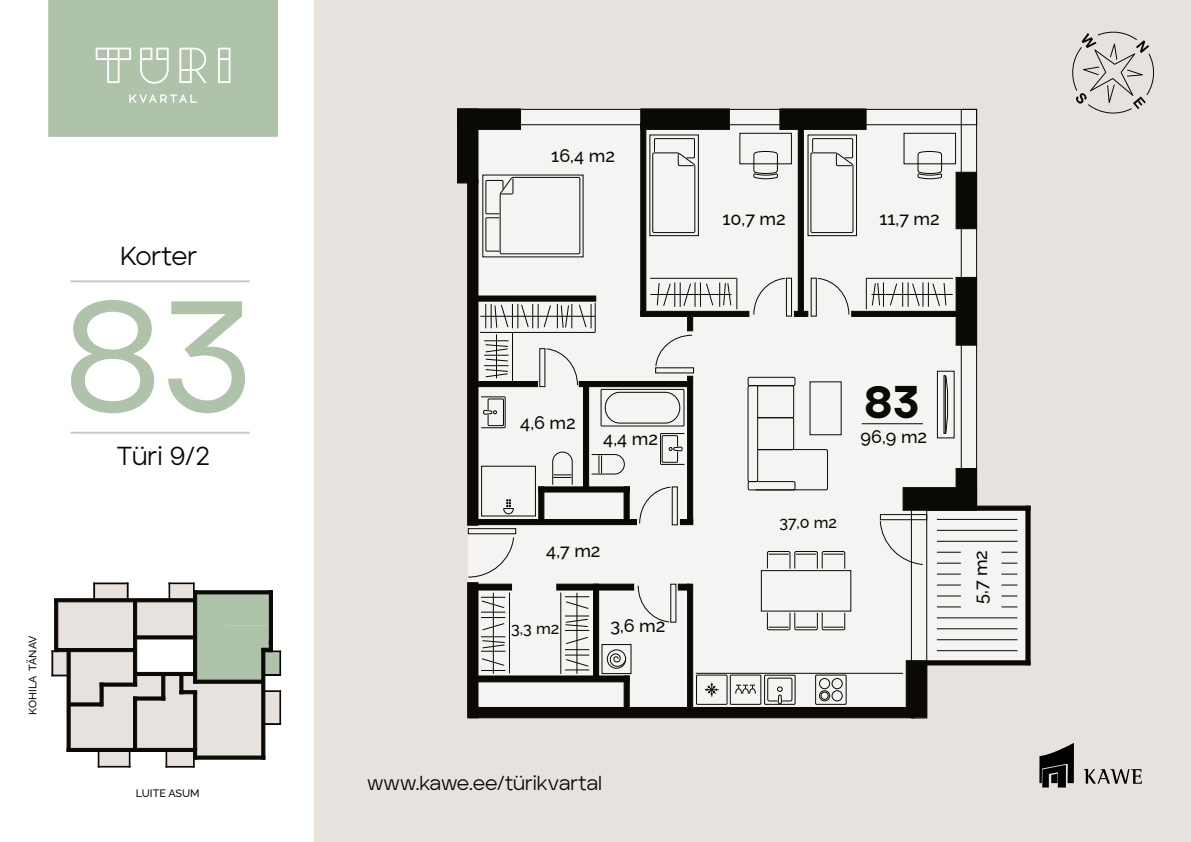
<style>
.page{position:relative;width:1191px;height:842px;background:#fff}
.page>*{position:absolute;margin:0;border:0;box-sizing:border-box;transform-origin:0 0}
.t1{font:500 158px "Aventa";color:#afc3aa}
.t2{font:900 45.6px "Aventa";color:#0a0905}
.t3{font:25.9px "Aventa";letter-spacing:-.01em;color:#0a0905}
.t4{font:20.1px "Aventa";color:#0a0905}
.t5{font:500 18px "Raleway";color:#0a0905}
.t6{font:500 16px "Raleway";color:#0a0905}
.t7{font:500 10.8px "Raleway";color:#0a0905}
</style>
<div class="page">
<div style="left:48px;top:0;width:230px;height:137px;background:#afc3aa"></div>
<svg style="left:129px;top:94px;width:68px;height:9px"></svg>
<svg style="left:179px;top:48px;width:28px;height:35px"></svg>
<svg style="left:96px;top:48px;width:35px;height:35px"></svg>
<svg style="left:140px;top:48px;width:29px;height:36px"></svg>
<svg style="left:218px;top:48px;width:12px;height:35px"></svg>
<svg style="left:70px;top:280px;width:180px;height:3px"></svg>
<svg style="left:70px;top:431px;width:180px;height:3px"></svg>
<div style="left:314px;top:0;width:877px;height:842px;background:#e8e2df"></div>
<svg style="left:1072px;top:31px;width:83px;height:83px"></svg>
<svg style="left:1083px;top:769px;width:58px;height:15px"></svg>
<svg style="left:1039px;top:743px;width:35px;height:44px"></svg>
<svg style="left:52px;top:583px;width:229px;height:184px"></svg>
<svg style="left:467px;top:109px;width:559px;height:604px;fill:#f6f4f2"></svg>
<svg style="left:936px;top:650px;width:81px;height:1px"></svg>
<svg style="left:936px;top:639px;width:81px;height:1px"></svg>
<svg style="left:936px;top:628px;width:81px;height:1px"></svg>
<svg style="left:936px;top:617px;width:81px;height:1px"></svg>
<svg style="left:936px;top:606px;width:81px;height:1px"></svg>
<svg style="left:936px;top:596px;width:81px;height:1px"></svg>
<svg style="left:936px;top:585px;width:81px;height:1px"></svg>
<svg style="left:936px;top:574px;width:81px;height:1px"></svg>
<svg style="left:936px;top:563px;width:81px;height:1px"></svg>
<svg style="left:936px;top:552px;width:81px;height:1px"></svg>
<svg style="left:936px;top:541px;width:81px;height:1px"></svg>
<svg style="left:936px;top:530px;width:81px;height:1px"></svg>
<svg style="left:936px;top:519px;width:81px;height:1px"></svg>
<div style="left:602px;top:644px;width:29px;height:30px;border:1px solid #0a0905"></div>
<svg style="left:607px;top:649px;width:19px;height:20px"></svg>
<svg style="left:866px;top:278px;width:87px;height:32px"></svg>
<svg style="left:480px;top:592px;width:30px;height:82px"></svg>
<svg style="left:560px;top:592px;width:29px;height:82px"></svg>
<svg style="left:695px;top:673px;width:208px;height:31px"></svg>
<svg style="left:945px;top:376px;width:3px;height:58px"></svg>
<div style="left:937px;top:371px;width:17px;height:67px;border:1px solid #0a0905"></div>
<svg style="left:747px;top:377px;width:81px;height:113px"></svg>
<div style="left:960px;top:546px;width:41px;height:65px;background:#f6f4f2"></div>
<svg style="left:861px;top:423px;width:62px;height:1px"></svg>
<svg style="left:637px;top:585px;width:33px;height:37px"></svg>
<div style="left:672px;top:487px;width:5px;height:38px;border:1px solid #0a0905"></div>
<svg style="left:479px;top:278px;width:258px;height:246px"></svg>
<div style="left:786px;top:278px;width:5px;height:38px;border:1px solid #0a0905"></div>
<svg style="left:753px;top:278px;width:32px;height:37px"></svg>
<svg style="left:817px;top:278px;width:32px;height:37px"></svg>
<div style="left:468px;top:528px;width:48px;height:6px;border:1px solid #0a0905"></div>
<svg style="left:468px;top:537px;width:46px;height:41px"></svg>
<div style="left:462px;top:109px;width:515px;height:16px;border:1px solid #0a0905"></div>
<div style="left:960px;top:109px;width:17px;height:399px;border:1px solid #0a0905"></div>
<div style="left:911px;top:492px;width:16px;height:226px;border:1px solid #0a0905"></div>
<div style="left:880px;top:514px;width:47px;height:6px;border:1px solid #0a0905"></div>
<svg style="left:879px;top:520px;width:44px;height:45px"></svg>
<div style="left:557px;top:584px;width:76px;height:6px;background:#0a0905"></div>
<div style="left:556px;top:584px;width:78px;height:6px;border:1px solid #0a0905"></div>
<div style="left:470px;top:584px;width:41px;height:6px;background:#0a0905"></div>
<div style="left:469px;top:584px;width:43px;height:6px;border:1px solid #0a0905"></div>
<div style="left:678px;top:584px;width:11px;height:6px;background:#0a0905"></div>
<div style="left:678px;top:584px;width:11px;height:6px;border:1px solid #0a0905"></div>
<div style="left:478px;top:676px;width:151px;height:6px;background:#0a0905"></div>
<div style="left:478px;top:676px;width:151px;height:6px;border:1px solid #0a0905"></div>
<div style="left:687px;top:584px;width:5px;height:125px;background:#0a0905"></div>
<div style="left:687px;top:584px;width:6px;height:125px;border:1px solid #0a0905"></div>
<div style="left:687px;top:376px;width:5px;height:148px;background:#0a0905"></div>
<div style="left:687px;top:376px;width:6px;height:148px;border:1px solid #0a0905"></div>
<div style="left:687px;top:315px;width:5px;height:16px;background:#0a0905"></div>
<div style="left:687px;top:314px;width:6px;height:17px;border:1px solid #0a0905"></div>
<div style="left:583px;top:381px;width:5px;height:108px;background:#0a0905"></div>
<div style="left:583px;top:381px;width:6px;height:109px;border:1px solid #0a0905"></div>
<div style="left:798px;top:123px;width:5px;height:192px;background:#0a0905"></div>
<div style="left:798px;top:123px;width:5px;height:193px;border:1px solid #0a0905"></div>
<div style="left:641px;top:123px;width:5px;height:192px;background:#0a0905"></div>
<div style="left:640px;top:123px;width:6px;height:193px;border:1px solid #0a0905"></div>
<div style="left:476px;top:381px;width:61px;height:6px;background:#0a0905"></div>
<div style="left:476px;top:381px;width:62px;height:6px;border:1px solid #0a0905"></div>
<div style="left:476px;top:296px;width:120px;height:5px;background:#0a0905"></div>
<div style="left:641px;top:311px;width:108px;height:5px;background:#0a0905"></div>
<div style="left:640px;top:311px;width:109px;height:6px;border:1px solid #0a0905"></div>
<div style="left:851px;top:311px;width:109px;height:5px;background:#0a0905"></div>
<div style="left:851px;top:311px;width:109px;height:6px;border:1px solid #0a0905"></div>
<div style="left:794px;top:311px;width:14px;height:5px;background:#0a0905"></div>
<div style="left:794px;top:311px;width:14px;height:6px;border:1px solid #0a0905"></div>
<div style="left:579px;top:381px;width:111px;height:6px;background:#0a0905"></div>
<div style="left:579px;top:381px;width:111px;height:6px;border:1px solid #0a0905"></div>
<div style="left:539px;top:487px;width:90px;height:5px;background:#0a0905"></div>
<div style="left:478px;top:519px;width:158px;height:6px;background:#0a0905"></div>
<div style="left:680px;top:519px;width:12px;height:6px;background:#0a0905"></div>
<div style="left:624px;top:487px;width:5px;height:37px;background:#0a0905"></div>
<div style="left:539px;top:487px;width:5px;height:37px;background:#0a0905"></div>
<div style="left:538px;top:487px;width:6px;height:38px;border:1px solid #0a0905"></div>
<div style="left:593px;top:584px;width:5px;height:94px;background:#0a0905"></div>
<div style="left:593px;top:584px;width:6px;height:94px;border:1px solid #0a0905"></div>
<div style="left:624px;top:676px;width:5px;height:34px;background:#0a0905"></div>
<div style="left:469px;top:707px;width:445px;height:11px;background:#0a0905"></div>
<div style="left:469px;top:707px;width:445px;height:11px;border:1px solid #0a0905"></div>
<div style="left:468px;top:583px;width:10px;height:135px;background:#0a0905"></div>
<div style="left:467px;top:582px;width:11px;height:136px;border:1px solid #0a0905"></div>
<div style="left:468px;top:180px;width:10px;height:345px;background:#0a0905"></div>
<div style="left:467px;top:180px;width:11px;height:345px;border:1px solid #0a0905"></div>
<div style="left:906px;top:661px;width:20px;height:56px;background:#0a0905"></div>
<div style="left:906px;top:660px;width:21px;height:57px;border:1px solid #0a0905"></div>
<div style="left:956px;top:468px;width:20px;height:41px;background:#0a0905"></div>
<div style="left:955px;top:468px;width:21px;height:41px;border:1px solid #0a0905"></div>
<div style="left:956px;top:277px;width:20px;height:68px;background:#0a0905"></div>
<div style="left:955px;top:277px;width:21px;height:68px;border:1px solid #0a0905"></div>
<div style="left:956px;top:172px;width:20px;height:57px;background:#0a0905"></div>
<div style="left:955px;top:172px;width:21px;height:57px;border:1px solid #0a0905"></div>
<div style="left:780px;top:109px;width:86px;height:20px;background:#0a0905"></div>
<div style="left:779px;top:109px;width:87px;height:21px;border:1px solid #0a0905"></div>
<div style="left:641px;top:109px;width:88px;height:20px;background:#0a0905"></div>
<div style="left:640px;top:109px;width:89px;height:21px;border:1px solid #0a0905"></div>
<div style="left:457px;top:109px;width:63px;height:20px;background:#0a0905"></div>
<div style="left:457px;top:109px;width:64px;height:21px;border:1px solid #0a0905"></div>
<div style="left:457px;top:109px;width:21px;height:74px;background:#0a0905"></div>
<div style="left:903px;top:488px;width:73px;height:22px;background:#0a0905"></div>
<div style="left:903px;top:487px;width:73px;height:23px;border:1px solid #0a0905"></div>
<hr style="left:926px;top:661px;width:104px;height:4px;background:#0a0905">
<div style="left:925px;top:660px;width:105px;height:5px;border:1px solid #0a0905"></div>
<div style="left:925px;top:506px;width:105px;height:4px;border:1px solid #0a0905"></div>
<hr style="left:1026px;top:506px;width:4px;height:159px;background:#0a0905">
<div style="left:1025px;top:506px;width:5px;height:159px;border:1px solid #0a0905"></div>
<div style="left:761px;top:570px;width:90px;height:41px;border:1px solid #0a0905"></div>
<svg style="left:767px;top:551px;width:78px;height:18px"></svg>
<svg style="left:767px;top:612px;width:78px;height:18px"></svg>
<svg style="left:485px;top:177px;width:95px;height:77px"></svg>
<svg style="left:917px;top:151px;width:25px;height:29px"></svg>
<div style="left:903px;top:133px;width:52px;height:31px;border:1px solid #0a0905"></div>
<svg style="left:810px;top:138px;width:43px;height:95px"></svg>
<svg style="left:753px;top:151px;width:25px;height:29px"></svg>
<div style="left:739px;top:133px;width:52px;height:31px;border:1px solid #0a0905"></div>
<svg style="left:652px;top:138px;width:43px;height:95px"></svg>
<h3 class="t3" style="left:120px;top:240px;width:78px">Korter</h3>
<h1 class="t1" style="left:64px;top:260px;width:190px">83</h1>
<h3 class="t3" style="left:116px;top:440px;width:95px">Türi 9/2</h3>
<p class="t7" style="left:24px;top:715px;width:81px;rotate:-90deg">KOH AL I ÄT NAV</p>
<p class="t7" style="left:136px;top:785px;width:65px">LUITE ASUM</p>
<p class="t5" style="left:551px;top:141px;width:65px">16,4 m2</p>
<p class="t5" style="left:722px;top:204px;width:65px">10,7 m2</p>
<p class="t5" style="left:879px;top:204px;width:62px">11,7 m2</p>
<p class="t5" style="left:520px;top:408px;width:57px">4,6 m2</p>
<p class="t5" style="left:603px;top:424px;width:56px">4,4 m2</p>
<p class="t5" style="left:546px;top:536px;width:56px">4,7 m2</p>
<p class="t6" style="left:511px;top:616px;width:50px">3,3 m2</p>
<p class="t5" style="left:610px;top:611px;width:57px">3,6 m2</p>
<p class="t4" style="left:367px;top:770px;width:236px">www.kawe.ee/türikvartal</p>
<h2 class="t2" style="left:864px;top:374px;width:57px">83</h2>
<p class="t5" style="left:860px;top:423px;width:68px">96,9 m2</p>
<p class="t6" style="left:779px;top:510px;width:59px">37,0 m2</p>
<p class="t5" style="left:966px;top:604px;width:56px;rotate:-90deg">5,7 m2</p>
</div>
